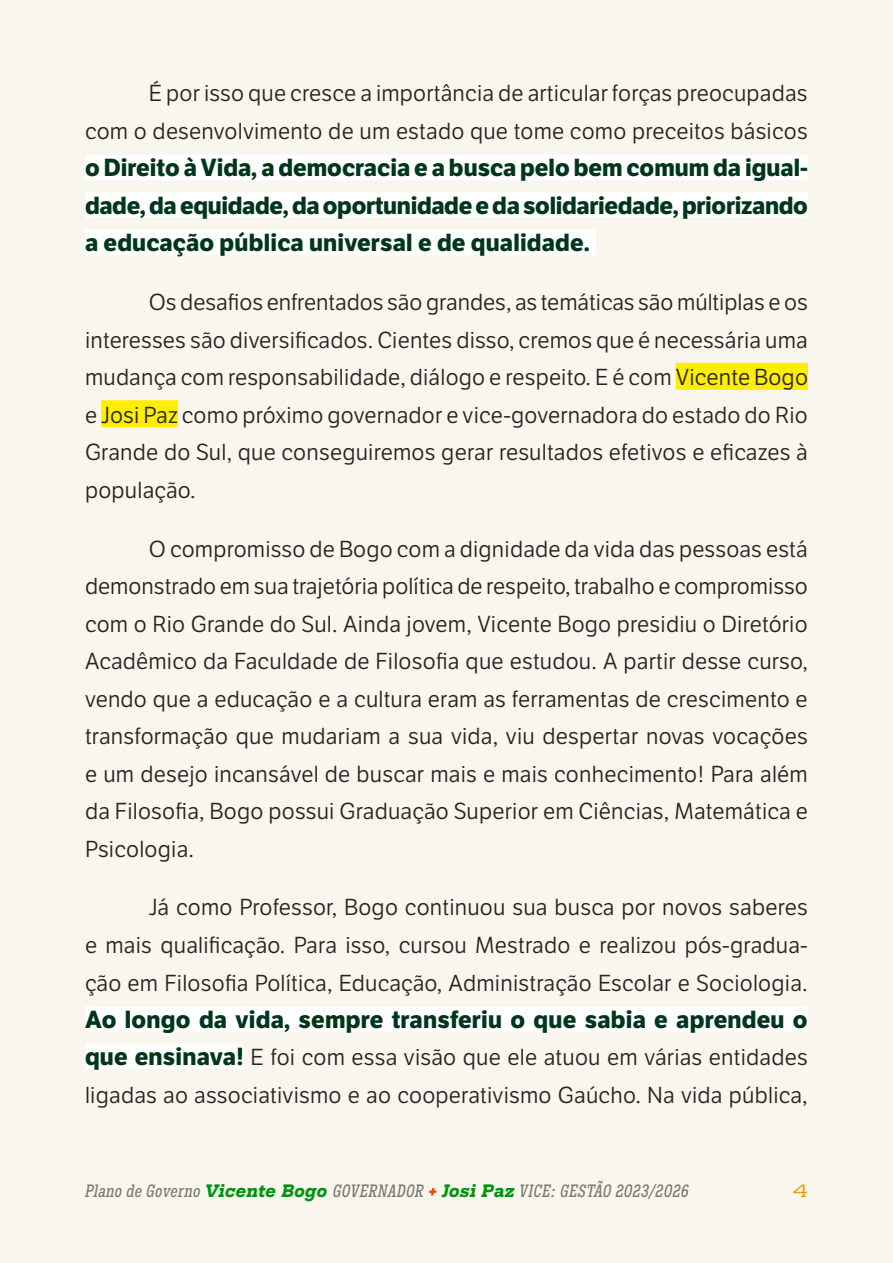
<style>
.page{position:relative;width:893px;height:1263px;background:#f8f6ed}
.page>*{position:absolute;margin:0;border:0;box-sizing:border-box;transform-origin:0 0}
.t1{font:700 24px/37.5px "LFT Etica";letter-spacing:.01em;color:#00361c;text-align:justify}
.t2{font:22.5px/37.5px "LFT Etica";letter-spacing:.01em;color:#262624;text-align:justify}
.t3{font:italic 18px "Hefring Slab Compact";letter-spacing:.02em;color:#787771}
.t4{font:expanded 18px "Hefring Slab";color:#ed9e00}
.s1{font-weight:700;font-size:24px;color:#00361c}
.s2{font-family:"Hefring Slab";font-weight:700;color:#00940d}
.s3{font-family:"Hefring Slab";font-weight:700;color:#f24000}
</style>
<div class="page">
<div style="left:85px;top:155px;width:723px;height:25px;background:#fff"></div>
<div style="left:85px;top:192px;width:723px;height:26px;background:#fff"></div>
<div style="left:85px;top:230px;width:511px;height:25px;background:#fff"></div>
<div style="left:676px;top:363px;width:132px;height:27px;background:#fe0"></div>
<div style="left:101px;top:400px;width:77px;height:27px;background:#fe0"></div>
<div style="left:85px;top:1006px;width:723px;height:25px;background:#fff"></div>
<div style="left:85px;top:1043px;width:159px;height:26px;background:#fff"></div>
<p class="t2" style="left:85px;top:75px;width:724px;text-align:right">É por isso que cresce a importância de articular forças preocupadas<br>com o desenvolvimento de um estado que tome como preceitos básicos</p>
<p class="t1" style="left:85px;top:150px;width:724px">o Direito à Vida, a democracia e a busca pelo bem comum da igual&shy;dade, da equidade, da oportunidade e da solidariedade, priorizando a educação pública universal e de qualidade.</p>
<p class="t2" style="left:85px;top:284px;width:724px;text-indent:64px">Os desafios enfrentados são grandes, as temáticas são múltiplas e os interesses são diversificados. Cientes disso, cremos que é necessária uma mudança com responsabilidade, diálogo e respeito. E é com Vicente Bogo e Josi Paz como próximo governador e vice-governadora do estado do Rio Grande do Sul, que conseguiremos gerar resultados efetivos e eficazes à população.</p>
<p class="t2" style="left:85px;top:530px;width:724px;text-indent:64px">O compromisso de Bogo com a dignidade da vida das pessoas está demonstrado em sua trajetória política de respeito, trabalho e compromisso com o Rio Grande do Sul. Ainda jovem, Vicente Bogo presidiu o Diretório Acadêmico da Faculdade de Filosofia que estudou. A partir desse curso, vendo que a educação e a cultura eram as ferramentas de crescimento e transformação que mudariam a sua vida, viu despertar novas vocações e um desejo incansável de buscar mais e mais conhecimento! Para além da Filosofia, Bogo possui Graduação Superior em Ciências, Matemática e Psicologia.</p>
<p class="t2" style="left:85px;top:889px;width:724px;text-indent:64px">Já como Professor, Bogo continuou sua busca por novos saberes e mais qualificação. Para isso, cursou Mestrado e realizou pós-gradua&shy;ção em Filosofia Política, Educação, Administração Escolar e Sociologia.</p>
<p class="t1" style="left:85px;top:1001px;width:724px">Ao longo da vida, sempre transferiu o que sabia e aprendeu o</p>
<p class="t2" style="left:85px;top:1039px;width:724px"><span class="s1">que ensinava!</span> E foi com essa visão que ele atuou em várias entidades ligadas ao associativismo e ao cooperativismo Gaúcho. Na vida pública,</p>
<p class="t3" style="left:85px;top:1180px;width:605px">Plano de Governo <span class="s2">Vicente Bogo</span> GOVERNADOR <span class="s3">+</span> <span class="s2">Josi Paz</span> VICE: GESTÃO 2023/2026</p>
<p class="t4" style="left:792px;top:1180px;width:17px">4</p>
</div>
